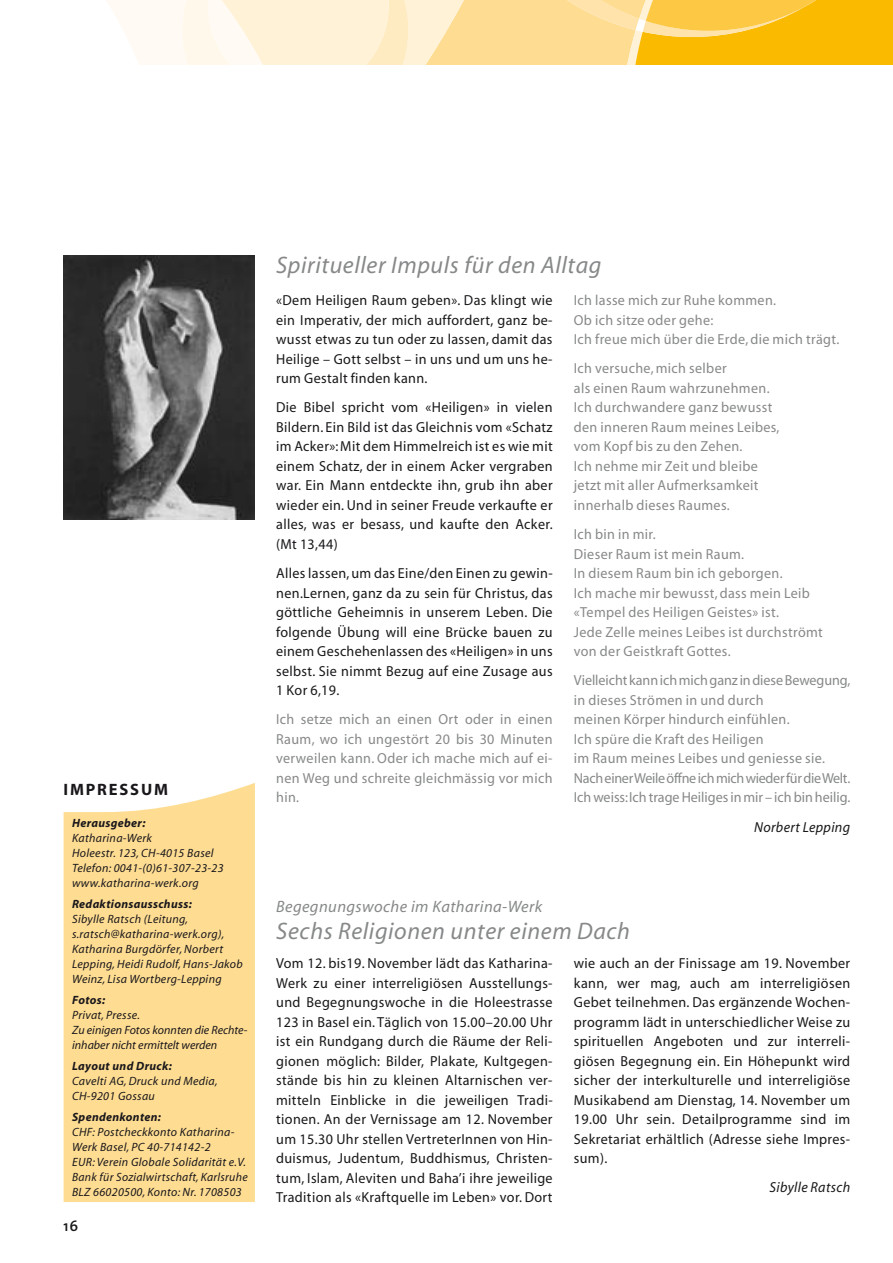
<style>
.page{position:relative;width:893px;height:1263px;background:#fff}
.page>*{position:absolute;margin:0;border:0;box-sizing:border-box;transform-origin:0 0}
.t1{font:italic 24px "Myriad";letter-spacing:.025em;color:#868889}
.t2{font:italic 16.5px "Myriad";letter-spacing:.025em;color:#868889}
.t3{font:700 16.5px "Myriad";letter-spacing:.11em;color:#1a171b}
.t4{font:600 15px "The Mix";color:#1a171b}
.t5{font:14.55px/19.5px "Myriad";letter-spacing:.025em;color:#1a171b;text-align:justify}
.t6{font:14.55px/19.5px "Myriad";letter-spacing:.025em;color:#868889}
.t7{font:14.55px/19.5px "Myriad";color:#868889}
.t8{font:italic 14.55px "Myriad";letter-spacing:.025em;color:#1a171b}
.t9{font:italic 12px/15px "Myriad";letter-spacing:.025em;color:#1a171b}
.t10{font:italic 12px/15px "Myriad";color:#1a171b}
.t11{font:italic 700 12px "Myriad";letter-spacing:.025em;color:#1a171b}
</style>
<div class="page">
<svg style="left:106px;top:0;width:787px;height:64px"></svg>
<img style="left:64px;top:256px;width:191px;height:263px">
<div style="left:64px;top:783px;width:191px;height:419px;background:#fedd92"></div>
<p class="t3" style="left:64px;top:783px;width:106px">IMPRESSUM</p>
<p class="t11" style="left:72px;top:819px;width:75px">Herausgeber:</p>
<p class="t9" style="left:72px;top:832px;width:153px">Katharina-Werk<br>Holeestr. 123, CH-4015 Basel<br>Telefon: 0041-(0)61-307-23-23 www.katharina-werk.org</p>
<p class="t11" style="left:72px;top:900px;width:121px">Redaktionsausschuss:</p>
<p class="t9" style="left:72px;top:913px;width:172px">Sibylle Ratsch (Leitung, s.ratsch@katharina-werk.org),<br>Katharina Burgdörfer, Norbert<br>Lepping, Heidi Rudolf, Hans-Jakob<br>Weinz, Lisa Wortberg-Lepping</p>
<p class="t11" style="left:72px;top:996px;width:35px">Fotos:</p>
<p class="t10" style="left:72px;top:1009px;width:177px">Privat, Presse.<br>Zu einigen Fotos konnten die Rechte&shy;inhaber nicht ermittelt werden</p>
<p class="t11" style="left:72px;top:1062px;width:101px">Layout und Druck:</p>
<p class="t9" style="left:72px;top:1075px;width:147px">Cavelti AG, Druck und Media,<br>CH-9201 Gossau</p>
<p class="t11" style="left:72px;top:1113px;width:90px">Spendenkonten:</p>
<p class="t9" style="left:72px;top:1126px;width:177px">CHF: Postcheckkonto Katharina-Werk Basel, PC 40-714142-2<br>EUR: Verein Globale Solidarität e.V.<br>Bank für Sozialwirtschaft, Karlsruhe BLZ 66020500, Konto: Nr. 1708503</p>
<p class="t4" style="left:64px;top:1219px;width:16px">16</p>
<h1 class="t1" style="left:276px;top:256px;width:327px">Spiritueller Impuls für den Alltag</h1>
<p class="t5" style="left:276px;top:292px;width:278px">«Dem Heiligen Raum geben». Das klingt wie ein Imperativ, der mich auffordert, ganz be&shy;wusst etwas zu tun oder zu lassen, damit das Heilige – Gott selbst – in uns und um uns he&shy;rum Gestalt finden kann.</p>
<p class="t5" style="left:276px;top:399px;width:278px">Die Bibel spricht vom «Heiligen» in vielen Bildern. Ein Bild ist das Gleichnis vom «Schatz im Acker»:Mit dem Himmelreich ist es wie mit einem Schatz, der in einem Acker vergraben war. Ein Mann entdeckte ihn, grub ihn aber wieder ein. Und in seiner Freude verkaufte er alles, was er besass, und kaufte den Acker. (Mt 13,44)</p>
<p class="t5" style="left:276px;top:565px;width:278px">Alles lassen,um das Eine/den Einen zu gewin&shy;nen.Lernen, ganz da zu sein für Christus, das göttliche Geheimnis in unserem Leben. Die folgende Übung will eine Brücke bauen zu einem Geschehenlassen des «Heiligen» in uns selbst. Sie nimmt Bezug auf eine Zusage aus 1 Kor 6,19.</p>
<p class="t6" style="left:276px;top:711px;width:278px;text-align:justify">Ich setze mich an einen Ort oder in einen Raum, wo ich ungestört 20 bis 30 Minuten verweilen kann. Oder ich mache mich auf ei&shy;nen Weg und schreite gleichmässig vor mich hin.</p>
<p class="t6" style="left:574px;top:292px;width:267px">Ich lasse mich zur Ruhe kommen.<br>Ob ich sitze oder gehe:<br>Ich freue mich über die Erde, die mich trägt.</p>
<p class="t6" style="left:574px;top:360px;width:207px">Ich versuche, mich selber<br>als einen Raum wahrzunehmen.<br>Ich durchwandere ganz bewusst den inneren Raum meines Leibes, vom Kopf bis zu den Zehen.<br>Ich nehme mir Zeit und bleibe jetzt mit aller Aufmerksamkeit innerhalb dieses Raumes.</p>
<p class="t6" style="left:574px;top:526px;width:251px">Ich bin in mir.<br>Dieser Raum ist mein Raum.<br>In diesem Raum bin ich geborgen.<br>Ich mache mir bewusst, dass mein Leib «Tempel des Heiligen Geistes» ist.<br>Jede Zelle meines Leibes ist durchströmt von der Geistkraft Gottes.</p>
<p class="t7" style="left:574px;top:672px;width:278px">Vielleicht kann ich mich ganz in diese Bewegung, in dieses Strömen in und durch<br>meinen Körper hindurch einfühlen.<br>Ich spüre die Kraft des Heiligen<br>im Raum meines Leibes und geniesse sie.<br>Nach einer Weile öffne ich mich wieder für die Welt.<br>Ich weiss:Ich trage Heiliges in mir – ich bin heilig.</p>
<p class="t8" style="left:754px;top:821px;width:98px">Norbert Lepping</p>
<p class="t2" style="left:276px;top:900px;width:268px">Begegnungswoche im Katharina-Werk</p>
<h1 class="t1" style="left:276px;top:921px;width:355px">Sechs Religionen unter einem Dach</h1>
<p class="t5" style="left:276px;top:955px;width:278px">Vom 12. bis19. November lädt das Katharina-Werk zu einer interreligiösen Ausstellungs&shy;und Begegnungswoche in die Holeestrasse 123 in Basel ein. Täglich von 15.00–20.00 Uhr ist ein Rundgang durch die Räume der Reli&shy;gionen möglich: Bilder, Plakate, Kultgegen&shy;stände bis hin zu kleinen Altarnischen ver&shy;mitteln Einblicke in die jeweiligen Tradi&shy;tionen. An der Vernissage am 12. November um 15.30 Uhr stellen VertreterInnen von Hin&shy;duismus, Judentum, Buddhismus, Christen&shy;tum, Islam, Aleviten und Baha’i ihre jeweilige Tradition als «Kraftquelle im Leben» vor. Dort</p>
<p class="t5" style="left:574px;top:955px;width:278px">wie auch an der Finissage am 19. November kann, wer mag, auch am interreligiösen Gebet teilnehmen. Das ergänzende Wochen&shy;programm lädt in unterschiedlicher Weise zu spirituellen Angeboten und zur interreli&shy;giösen Begegnung ein. Ein Höhepunkt wird sicher der interkulturelle und interreligiöse Musikabend am Dienstag, 14. November um 19.00 Uhr sein. Detailprogramme sind im Sekretariat erhältlich (Adresse siehe Impres&shy;sum).</p>
<p class="t8" style="left:770px;top:1182px;width:82px">Sibylle Ratsch</p>
</div>
